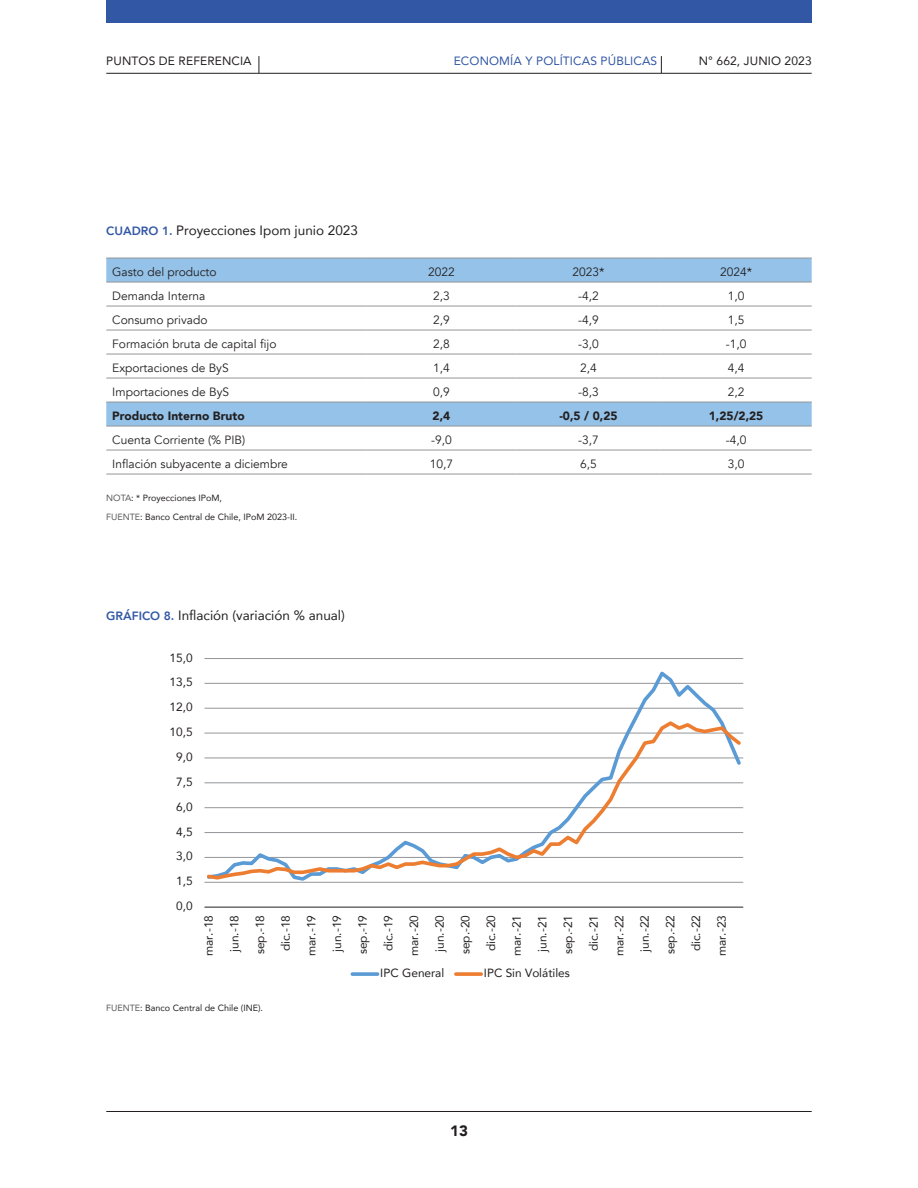
<style>
.page{position:relative;width:918px;height:1188px;background:#fff}
.page>*{position:absolute;margin:0;border:0;box-sizing:border-box;transform-origin:0 0}
.t1{font:900 15px "Avenir";color:#231f20}
.tit_graf_cuadros{font:13.5px "Avenir";color:#231f20}
.tabla_texto{font:12px "Avenir";color:#231f20}
.tabla_texto-2{font:900 12px "Avenir";color:#231f20}
.t2{font:12px "Avenir";letter-spacing:.01em;color:#231f20}
.t3{font:12px "Avenir";letter-spacing:.01em;color:#3257a4}
.t4{font:11.85px/25.7px "Avenir";color:#231f20;text-align:center}
.text_fuente{font:9px "Avenir";color:#231f20}
.s1{font-weight:800;font-size:12px;color:#3257a4}
.s2{color:#57585a}
</style>
<div class="page">
<hr style="left:106px;top:1111px;width:706px;height:1px;background:#231f20">
<div style="left:106px;top:0;width:706px;height:23px;background:#3257a4"></div>
<hr style="left:106px;top:73px;width:706px;height:1px;background:#231f20">
<svg style="left:259px;top:56px;width:1px;height:17px"></svg>
<svg style="left:661px;top:56px;width:1px;height:17px"></svg>
<svg style="left:106px;top:259px;width:706px;height:167px"></svg>
<hr style="left:106px;top:306px;width:261px;height:1px;background:#939598">
<hr style="left:367px;top:306px;width:149px;height:1px;background:#939598">
<hr style="left:516px;top:306px;width:145px;height:1px;background:#939598">
<hr style="left:661px;top:306px;width:151px;height:1px;background:#939598">
<hr style="left:106px;top:330px;width:261px;height:1px;background:#939598">
<hr style="left:367px;top:330px;width:149px;height:1px;background:#939598">
<hr style="left:516px;top:330px;width:145px;height:1px;background:#939598">
<hr style="left:661px;top:330px;width:151px;height:1px;background:#939598">
<hr style="left:106px;top:354px;width:261px;height:1px;background:#939598">
<hr style="left:367px;top:354px;width:149px;height:1px;background:#939598">
<hr style="left:516px;top:354px;width:145px;height:1px;background:#939598">
<hr style="left:661px;top:354px;width:151px;height:1px;background:#939598">
<hr style="left:106px;top:378px;width:261px;height:1px;background:#939598">
<hr style="left:367px;top:378px;width:149px;height:1px;background:#939598">
<hr style="left:516px;top:378px;width:145px;height:1px;background:#939598">
<hr style="left:661px;top:378px;width:151px;height:1px;background:#939598">
<hr style="left:106px;top:450px;width:261px;height:1px;background:#939598">
<hr style="left:367px;top:450px;width:149px;height:1px;background:#939598">
<hr style="left:516px;top:450px;width:145px;height:1px;background:#939598">
<hr style="left:661px;top:450px;width:151px;height:1px;background:#939598">
<hr style="left:106px;top:258px;width:261px;height:1px;background:#939598">
<hr style="left:367px;top:258px;width:149px;height:1px;background:#939598">
<hr style="left:516px;top:258px;width:145px;height:1px;background:#939598">
<hr style="left:661px;top:258px;width:151px;height:1px;background:#939598">
<hr style="left:106px;top:282px;width:261px;height:1px;background:#939598">
<hr style="left:367px;top:282px;width:149px;height:1px;background:#939598">
<hr style="left:516px;top:282px;width:145px;height:1px;background:#939598">
<hr style="left:661px;top:282px;width:151px;height:1px;background:#939598">
<hr style="left:106px;top:402px;width:261px;height:1px;background:#939598">
<hr style="left:367px;top:402px;width:149px;height:1px;background:#939598">
<hr style="left:516px;top:402px;width:145px;height:1px;background:#939598">
<hr style="left:661px;top:402px;width:151px;height:1px;background:#939598">
<hr style="left:106px;top:426px;width:261px;height:1px;background:#939598">
<hr style="left:367px;top:426px;width:149px;height:1px;background:#939598">
<hr style="left:516px;top:426px;width:145px;height:1px;background:#939598">
<hr style="left:661px;top:426px;width:151px;height:1px;background:#939598">
<hr style="left:106px;top:474px;width:261px;height:1px;background:#939598">
<hr style="left:367px;top:474px;width:149px;height:1px;background:#939598">
<hr style="left:516px;top:474px;width:145px;height:1px;background:#939598">
<hr style="left:661px;top:474px;width:151px;height:1px;background:#939598">
<hr style="left:204px;top:882px;width:539px;height:1px;background:#939598">
<hr style="left:204px;top:857px;width:539px;height:1px;background:#939598">
<hr style="left:204px;top:832px;width:539px;height:1px;background:#939598">
<hr style="left:204px;top:807px;width:539px;height:1px;background:#939598">
<hr style="left:204px;top:782px;width:539px;height:1px;background:#939598">
<hr style="left:204px;top:758px;width:539px;height:1px;background:#939598">
<hr style="left:204px;top:733px;width:539px;height:1px;background:#939598">
<hr style="left:204px;top:708px;width:539px;height:1px;background:#939598">
<hr style="left:204px;top:683px;width:539px;height:1px;background:#939598">
<hr style="left:204px;top:658px;width:539px;height:1px;background:#939598">
<hr style="left:204px;top:907px;width:539px;height:1px;background:#231f20">
<svg style="left:205px;top:671px;width:539px;height:212px"></svg>
<svg style="left:205px;top:719px;width:539px;height:162px"></svg>
<svg style="left:352px;top:972px;width:26px;height:4px"></svg>
<svg style="left:456px;top:972px;width:25px;height:4px"></svg>
<p class="t2" style="left:106px;top:51px;width:147px">PUNTOS DE REFERENCIA</p>
<p class="t3" style="left:454px;top:51px;width:205px">ECONOMÍA Y POLÍTICAS PÚBLICAS</p>
<p class="t2" style="left:699px;top:52px;width:114px">N° 662, JUNIO 2023</p>
<p class="tit_graf_cuadros" style="left:106px;top:219px;width:253px"><span class="s1">CUADRO 1.</span> Proyecciones Ipom junio 2023</p>
<p class="tabla_texto" style="left:112px;top:265px;width:106px">Gasto del producto</p>
<p class="tabla_texto" style="left:428px;top:265px;width:28px">2022</p>
<p class="tabla_texto" style="left:572px;top:265px;width:34px">2023*</p>
<p class="tabla_texto" style="left:720px;top:265px;width:34px">2024*</p>
<p class="tabla_texto" style="left:112px;top:289px;width:95px">Demanda Interna</p>
<p class="tabla_texto" style="left:433px;top:289px;width:18px">2,3</p>
<p class="tabla_texto" style="left:578px;top:289px;width:22px">-4,2</p>
<p class="tabla_texto" style="left:728px;top:289px;width:18px">1,0</p>
<p class="tabla_texto" style="left:112px;top:313px;width:97px">Consumo privado</p>
<p class="tabla_texto" style="left:433px;top:313px;width:18px">2,9</p>
<p class="tabla_texto" style="left:578px;top:313px;width:22px">-4,9</p>
<p class="tabla_texto" style="left:728px;top:313px;width:18px">1,5</p>
<p class="tabla_texto" style="left:112px;top:337px;width:166px">Formación bruta de capital fijo</p>
<p class="tabla_texto" style="left:433px;top:337px;width:18px">2,8</p>
<p class="tabla_texto" style="left:578px;top:337px;width:22px">-3,0</p>
<p class="tabla_texto" style="left:726px;top:337px;width:22px">-1,0</p>
<p class="tabla_texto" style="left:112px;top:361px;width:118px">Exportaciones de ByS</p>
<p class="tabla_texto" style="left:433px;top:361px;width:18px">1,4</p>
<p class="tabla_texto" style="left:580px;top:361px;width:18px">2,4</p>
<p class="tabla_texto" style="left:728px;top:361px;width:18px">4,4</p>
<p class="tabla_texto" style="left:112px;top:385px;width:118px">Importaciones de ByS</p>
<p class="tabla_texto" style="left:433px;top:385px;width:18px">0,9</p>
<p class="tabla_texto" style="left:578px;top:385px;width:22px">-8,3</p>
<p class="tabla_texto" style="left:728px;top:385px;width:18px">2,2</p>
<p class="tabla_texto-2" style="left:112px;top:406px;width:134px">Producto Interno Bruto</p>
<p class="tabla_texto-2" style="left:433px;top:406px;width:19px">2,4</p>
<p class="tabla_texto-2" style="left:559px;top:406px;width:60px">-0,5 / 0,25</p>
<p class="tabla_texto-2" style="left:709px;top:406px;width:56px">1,25/2,25</p>
<p class="tabla_texto" style="left:112px;top:433px;width:134px">Cuenta Corriente (% PIB)</p>
<p class="tabla_texto" style="left:431px;top:433px;width:22px">-9,0</p>
<p class="tabla_texto" style="left:578px;top:433px;width:22px">-3,7</p>
<p class="tabla_texto" style="left:726px;top:433px;width:22px">-4,0</p>
<p class="tabla_texto" style="left:112px;top:457px;width:177px">Inflación subyacente a diciembre</p>
<p class="tabla_texto" style="left:430px;top:457px;width:25px">10,7</p>
<p class="tabla_texto" style="left:580px;top:457px;width:18px">6,5</p>
<p class="tabla_texto" style="left:728px;top:457px;width:18px">3,0</p>
<p class="text_fuente" style="left:106px;top:491px;width:117px"><span class="s2">NOTA</span>: * Proyecciones IPoM,</p>
<p class="text_fuente" style="left:106px;top:509px;width:193px"><span class="s2">FUENTE</span>: Banco Central de Chile, IPoM 2023-II.</p>
<p class="tit_graf_cuadros" style="left:106px;top:604px;width:240px"><span class="s1">GRÁFICO 8.</span> Inflación (variación % anual)</p>
<p class="t4" style="left:170px;top:644px;width:25px">15,0</p>
<p class="t4" style="left:170px;top:669px;width:25px">13,5</p>
<p class="t4" style="left:170px;top:694px;width:25px">12,0</p>
<p class="t4" style="left:170px;top:719px;width:25px">10,5</p>
<p class="t4" style="left:176px;top:744px;width:18px">9,0</p>
<p class="t4" style="left:176px;top:769px;width:18px">7,5</p>
<p class="t4" style="left:176px;top:793px;width:18px">6,0</p>
<p class="t4" style="left:176px;top:818px;width:18px">4,5</p>
<p class="t4" style="left:176px;top:843px;width:18px">3,0</p>
<p class="t4" style="left:176px;top:868px;width:18px">1,5</p>
<p class="t4" style="left:176px;top:893px;width:18px">0,0</p>
<p class="t4" style="left:195px;top:956px;width:43px;rotate:-90deg">mar.-18 jun.-18 sep.-18 dic.-18 mar.-19 jun.-19 sep.-19 dic.-19 mar.-20 jun.-20 sep.-20 dic.-20 mar.-21 jun.-21 sep.-21 dic.-21 mar.-22 jun.-22 sep.-22 dic.-22 mar.-23</p>
<p class="t4" style="left:380px;top:960px;width:65px">IPC General</p>
<p class="t4" style="left:484px;top:960px;width:88px">IPC Sin Volátiles</p>
<p class="text_fuente" style="left:106px;top:1000px;width:158px"><span class="s2">FUENTE</span>: Banco Central de Chile (INE).</p>
<p class="t1" style="left:450px;top:1118px;width:19px">13</p>
</div>
